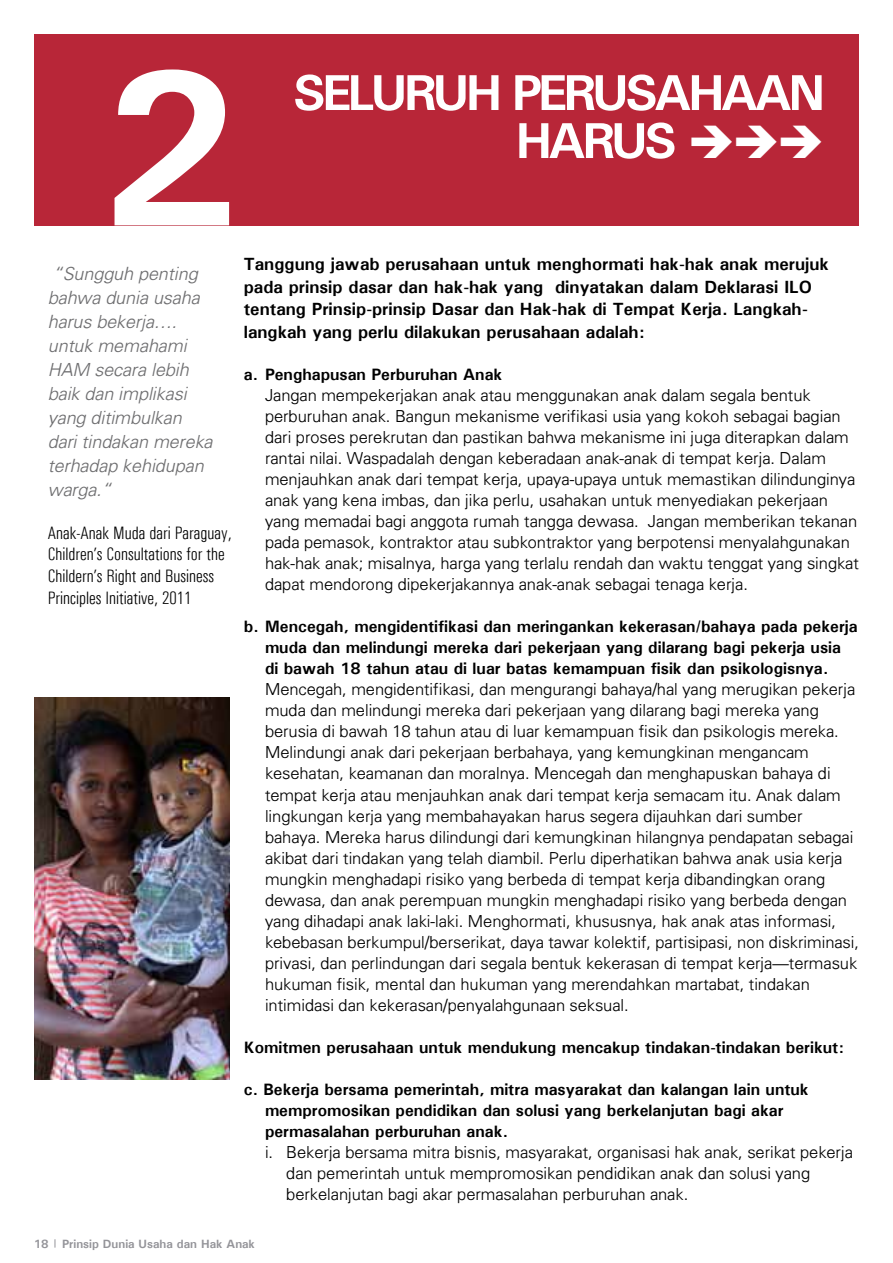
<style>
.page{position:relative;width:893px;height:1263px;background:#fff}
.page>*{position:absolute;margin:0;border:0;box-sizing:border-box;transform-origin:0 0}
.t1{font:700 223.8px "Univers";color:#fff}
.t2{font:700 51px "Univers";letter-spacing:-.075em;color:#fff}
.t3{font:italic 300 18px/24px "Univers";color:#6e6e70}
.t4{font:300 condensed 18px/21.6px "Univers";color:#000}
.t5{font:700 17.7px/22.5px "Univers";color:#000}
.t6{font:300 16.5px/21px "Univers";color:#000}
.t7{font:700 16.5px/21px "Univers";color:#000;text-align:center}
.t8{font:700 12px "Univers";color:#949499}
</style>
<div class="page">
<div style="left:34px;top:34px;width:825px;height:191px;background:#b82638"></div>
<img style="left:34px;top:697px;width:196px;height:383px">
<h1 class="t1" style="left:98px;top:10px;width:142px">2</h1>
<p class="t3" style="left:48px;top:261px;width:166px">“Sungguh penting bahwa dunia usaha harus bekerja…. untuk memahami<br>HAM secara lebih baik dan implikasi yang ditimbulkan dari tindakan mereka terhadap kehidupan warga.“</p>
<p class="t4" style="left:48px;top:522px;width:186px">Anak-Anak Muda dari Paraguay,<br>Children’s Consultations for the<br>Childern’s Right and Business<br>Principles Initiative, 2011</p>
<h2 class="t2" style="left:293px;top:61px;width:534px">SELURUH PERUSAHAAN</h2>
<h2 class="t2" style="left:516px;top:109px;width:311px">HARUS ➔➔➔</h2>
<p class="t5" style="left:244px;top:253px;width:587px">Tanggung jawab perusahaan untuk menghormati hak-hak anak merujuk pada prinsip dasar dan hak-hak yang dinyatakan dalam Deklarasi ILO tentang Prinsip-prinsip Dasar dan Hak-hak di Tempat Kerja. Langkah&shy;langkah yang perlu dilakukan perusahaan adalah:</p>
<p class="t7" style="left:244px;top:364px;width:260px">a. Penghapusan Perburuhan Anak</p>
<p class="t6" style="left:265px;top:384px;width:595px">Jangan mempekerjakan anak atau menggunakan anak dalam segala bentuk perburuhan anak. Bangun mekanisme verifikasi usia yang kokoh sebagai bagian dari proses perekrutan dan pastikan bahwa mekanisme ini juga diterapkan dalam rantai nilai. Waspadalah dengan keberadaan anak-anak di tempat kerja. Dalam menjauhkan anak dari tempat kerja, upaya-upaya untuk memastikan dilindunginya anak yang kena imbas, dan jika perlu, usahakan untuk menyediakan pekerjaan yang memadai bagi anggota rumah tangga dewasa. Jangan memberikan tekanan pada pemasok, kontraktor atau subkontraktor yang berpotensi menyalahgunakan hak-hak anak; misalnya, harga yang terlalu rendah dan waktu tenggat yang singkat dapat mendorong dipekerjakannya anak-anak sebagai tenaga kerja.</p>
<p class="t7" style="left:244px;top:616px;width:615px">b. Mencegah, mengidentifikasi dan meringankan kekerasan/bahaya pada pekerja muda dan melindungi mereka dari pekerjaan yang dilarang bagi pekerja usia<br>di bawah 18 tahun atau di luar batas kemampuan fisik dan psikologisnya.</p>
<p class="t6" style="left:265px;top:679px;width:595px">Mencegah, mengidentifikasi, dan mengurangi bahaya/hal yang merugikan pekerja muda dan melindungi mereka dari pekerjaan yang dilarang bagi mereka yang berusia di bawah 18 tahun atau di luar kemampuan fisik dan psikologis mereka.<br>Melindungi anak dari pekerjaan berbahaya, yang kemungkinan mengancam kesehatan, keamanan dan moralnya. Mencegah dan menghapuskan bahaya di tempat kerja atau menjauhkan anak dari tempat kerja semacam itu. Anak dalam lingkungan kerja yang membahayakan harus segera dijauhkan dari sumber bahaya. Mereka harus dilindungi dari kemungkinan hilangnya pendapatan sebagai akibat dari tindakan yang telah diambil. Perlu diperhatikan bahwa anak usia kerja mungkin menghadapi risiko yang berbeda di tempat kerja dibandingkan orang dewasa, dan anak perempuan mungkin menghadapi risiko yang berbeda dengan yang dihadapi anak laki-laki. Menghormati, khususnya, hak anak atas informasi, kebebasan berkumpul/berserikat, daya tawar kolektif, partisipasi, non diskriminasi, privasi, dan perlindungan dari segala bentuk kekerasan di tempat kerja—termasuk hukuman fisik, mental dan hukuman yang merendahkan martabat, tindakan intimidasi dan kekerasan/penyalahgunaan seksual.</p>
<p class="t7" style="left:244px;top:1036px;width:602px">Komitmen perusahaan untuk mendukung mencakup tindakan-tindakan berikut:</p>
<p class="t7" style="left:265px;top:1079px;width:545px;text-align:left;text-indent:-21px">c. Bekerja bersama pemerintah, mitra masyarakat dan kalangan lain untuk mempromosikan pendidikan dan solusi yang berkelanjutan bagi akar permasalahan perburuhan anak.</p>
<p class="t6" style="left:286px;top:1141px;width:568px;text-indent:-21px">i. Bekerja bersama mitra bisnis, masyarakat, organisasi hak anak, serikat pekerja dan pemerintah untuk mempromosikan pendidikan anak dan solusi yang berkelanjutan bagi akar permasalahan perburuhan anak.</p>
<p class="t8" style="left:34px;top:1236px;width:223px">18 Prinsip Dunia Usaha dan Hak Anak</p>
</div>
